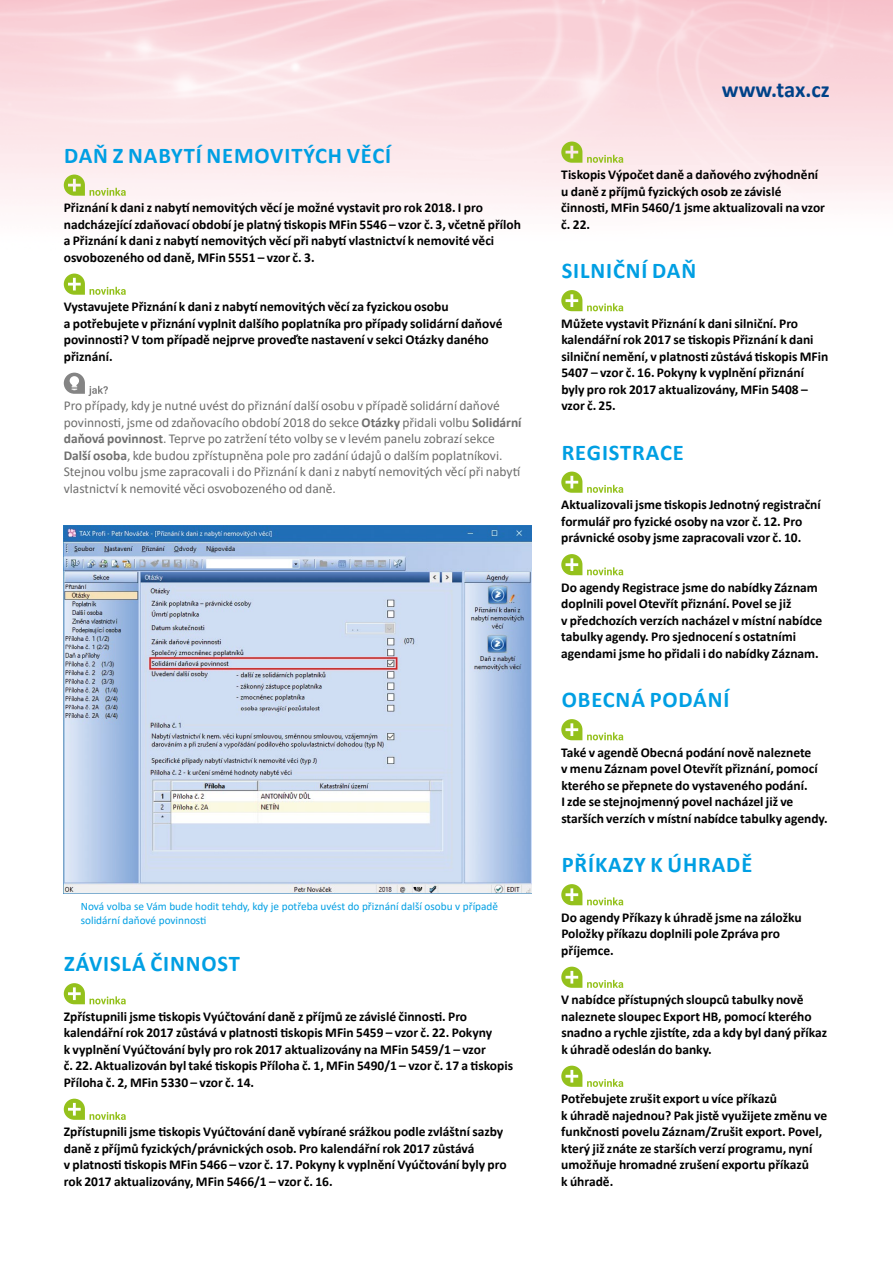
<style>
.page{position:relative;width:893px;height:1263px;background:#fff}
.page>*{position:absolute;margin:0;border:0;box-sizing:border-box;transform-origin:0 0}
.t1{font:700 22.5px "Calibri";letter-spacing:.04em;color:#009fe3}
.t2{font:700 22.5px "Calibri";color:#004288}
.t3{font:700 13.5px/16.5px "Calibri";color:#000}
.t4{font:13.5px/16.5px "Calibri";color:#6f6f6e}
.t5{font:11.25px/13.5px "Calibri";color:#009fe3}
.s1{font-weight:700}
</style>
<div class="page">
<svg style="left:64px;top:175px;width:62px;height:21px"></svg>
<svg style="left:64px;top:274px;width:62px;height:21px"></svg>
<svg style="left:64px;top:373px;width:44px;height:23px"></svg>
<svg style="left:64px;top:983px;width:62px;height:21px"></svg>
<svg style="left:64px;top:1099px;width:62px;height:21px"></svg>
<svg style="left:561px;top:142px;width:62px;height:21px"></svg>
<svg style="left:561px;top:290px;width:62px;height:21px"></svg>
<svg style="left:561px;top:472px;width:62px;height:21px"></svg>
<svg style="left:561px;top:554px;width:62px;height:21px"></svg>
<svg style="left:561px;top:719px;width:62px;height:21px"></svg>
<svg style="left:561px;top:884px;width:62px;height:21px"></svg>
<svg style="left:561px;top:967px;width:62px;height:21px"></svg>
<svg style="left:561px;top:1066px;width:62px;height:21px"></svg>
<img style="left:64px;top:526px;width:467px;height:367px">
<h1 class="t1" style="left:64px;top:139px;width:328px">DAŇ Z NABYTÍ NEMOVITÝCH VĚCÍ</h1>
<p class="t3" style="left:64px;top:199px;width:459px">Přiznání k dani z nabytí nemovitých věcí je možné vystavit pro rok 2018. I pro nadcházející zdaňovací období je platný tiskopis MFin 5546 – vzor č. 3, včetně příloh a Přiznání k dani z nabytí nemovitých věcí při nabytí vlastnictví k nemovité věci osvobozeného od daně, MFin 5551 – vzor č. 3.</p>
<p class="t3" style="left:64px;top:298px;width:440px">Vystavujete Přiznání k dani z nabytí nemovitých věcí za fyzickou osobu<br>a potřebujete v přiznání vyplnit dalšího poplatníka pro případy solidární daňové povinnosti? V tom případě nejprve proveďte nastavení v sekci Otázky daného přiznání.</p>
<p class="t4" style="left:64px;top:397px;width:459px">Pro případy, kdy je nutné uvést do přiznání další osobu v případě solidární daňové povinnosti, jsme od zdaňovacího období 2018 do sekce <span class="s1">Otázky</span> přidali volbu <span class="s1">Solidární daňová povinnost</span>. Teprve po zatržení této volby se v levém panelu zobrazí sekce <span class="s1">Další osoba</span>, kde budou zpřístupněna pole pro zadání údajů o dalším poplatníkovi.<br>Stejnou volbu jsme zapracovali i do Přiznání k dani z nabytí nemovitých věcí při nabytí vlastnictví k nemovité věci osvobozeného od daně.</p>
<p class="t5" style="left:81px;top:899px;width:419px">Nová volba se Vám bude hodit tehdy, kdy je potřeba uvést do přiznání další osobu v případě solidární daňové povinnosti</p>
<h1 class="t1" style="left:64px;top:948px;width:177px">ZÁVISLÁ ČINNOST</h1>
<p class="t3" style="left:64px;top:1008px;width:451px">Zpřístupnili jsme tiskopis Vyúčtování daně z příjmů ze závislé činnosti. Pro kalendářní rok 2017 zůstává v platnosti tiskopis MFin 5459 – vzor č. 22. Pokyny<br>k vyplnění Vyúčtování byly pro rok 2017 aktualizovány na MFin 5459/1 – vzor<br>č. 22. Aktualizován byl také tiskopis Příloha č. 1, MFin 5490/1 – vzor č. 17 a tiskopis Příloha č. 2, MFin 5330 – vzor č. 14.</p>
<p class="t3" style="left:64px;top:1123px;width:444px">Zpřístupnili jsme tiskopis Vyúčtování daně vybírané srážkou podle zvláštní sazby daně z příjmů fyzických/právnických osob. Pro kalendářní rok 2017 zůstává<br>v platnosti tiskopis MFin 5466 – vzor č. 17. Pokyny k vyplnění Vyúčtování byly pro rok 2017 aktualizovány, MFin 5466/1 – vzor č. 16.</p>
<h1 class="t2" style="left:722px;top:73px;width:109px">www.tax.cz</h1>
<p class="t3" style="left:561px;top:166px;width:265px">Tiskopis Výpočet daně a daňového zvýhodnění u daně z příjmů fyzických osob ze závislé činnosti, MFin 5460/1 jsme aktualizovali na vzor č. 22.</p>
<h1 class="t1" style="left:562px;top:255px;width:136px">SILNIČNÍ DAŇ</h1>
<p class="t3" style="left:561px;top:315px;width:269px">Můžete vystavit Přiznání k dani silniční. Pro kalendářní rok 2017 se tiskopis Přiznání k dani silniční nemění, v platnosti zůstává tiskopis MFin 5407 – vzor č. 16. Pokyny k vyplnění přiznání byly pro rok 2017 aktualizovány, MFin 5408 – vzor č. 25.</p>
<h1 class="t1" style="left:562px;top:436px;width:124px">REGISTRACE</h1>
<p class="t3" style="left:561px;top:496px;width:261px">Aktualizovali jsme tiskopis Jednotný registrační formulář pro fyzické osoby na vzor č. 12. Pro právnické osoby jsme zapracovali vzor č. 10.</p>
<p class="t3" style="left:561px;top:579px;width:263px">Do agendy Registrace jsme do nabídky Záznam doplnili povel Otevřít přiznání. Povel se již<br>v předchozích verzích nacházel v místní nabídce tabulky agendy. Pro sjednocení s ostatními agendami jsme ho přidali i do nabídky Záznam.</p>
<h1 class="t1" style="left:562px;top:684px;width:169px">OBECNÁ PODÁNÍ</h1>
<p class="t3" style="left:561px;top:744px;width:268px">Také v agendě Obecná podání nově naleznete<br>v menu Záznam povel Otevřít přiznání, pomocí kterého se přepnete do vystaveného podání.<br>I zde se stejnojmenný povel nacházel již ve starších verzích v místní nabídce tabulky agendy.</p>
<h1 class="t1" style="left:562px;top:849px;width:192px">PŘÍKAZY K ÚHRADĚ</h1>
<p class="t3" style="left:561px;top:909px;width:242px">Do agendy Příkazy k úhradě jsme na záložku<br>Položky příkazu doplnili pole Zpráva pro příjemce.</p>
<p class="t3" style="left:561px;top:991px;width:267px">V nabídce přístupných sloupců tabulky nově naleznete sloupec Export HB, pomocí kterého snadno a rychle zjistíte, zda a kdy byl daný příkaz k úhradě odeslán do banky.</p>
<p class="t3" style="left:561px;top:1090px;width:267px">Potřebujete zrušit export u více příkazů<br>k úhradě najednou? Pak jistě využijete změnu ve funkčnosti povelu Záznam/Zrušit export. Povel, který již znáte ze starších verzí programu, nyní umožňuje hromadné zrušení exportu příkazů<br>k úhradě.</p>
</div>
